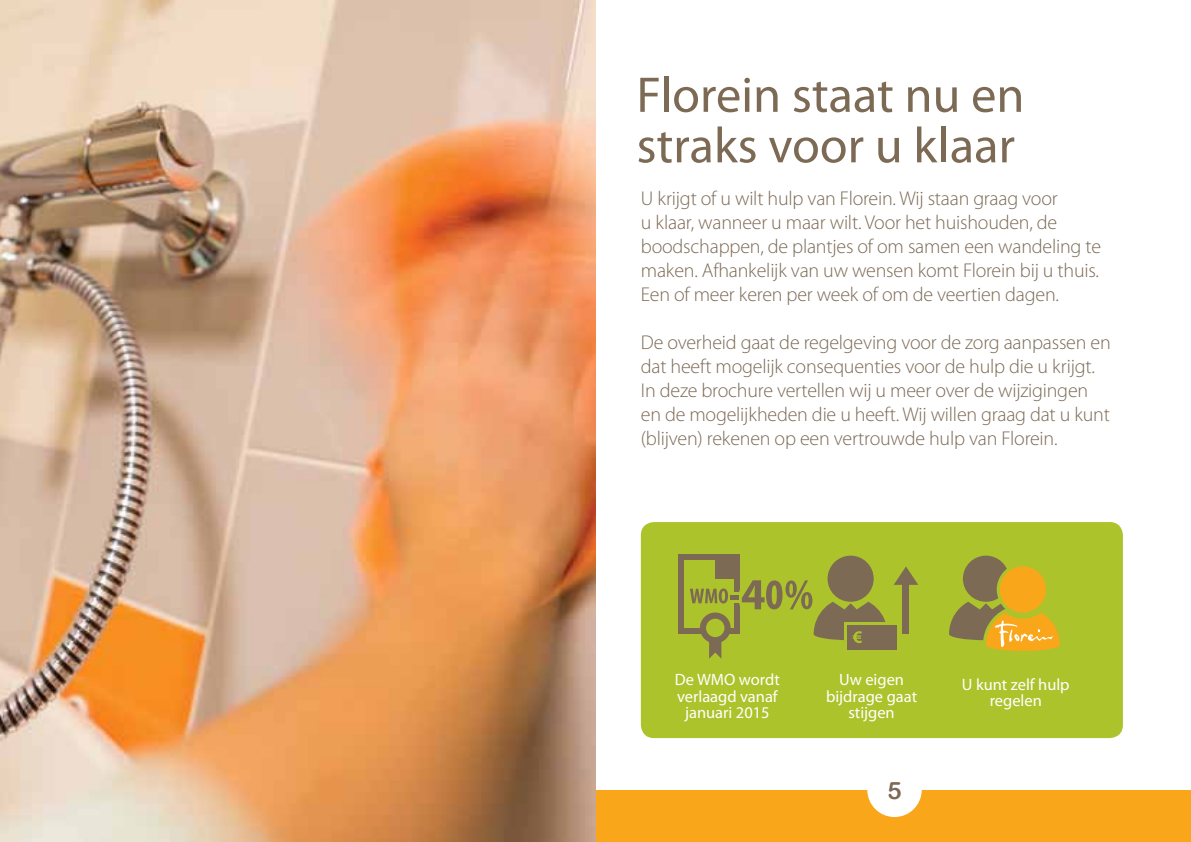
<style>
.page{position:relative;width:1191px;height:842px;background:#fff}
.page>*{position:absolute;margin:0;border:0;box-sizing:border-box;transform-origin:0 0}
.t1{font:50.6px/50.6px "Myriad Pro";color:#7c6a55}
.t2{font:24px "Arial Rounded MT Bold";color:#7c6a55}
.t3{font:300 20px/24px "Myriad Pro";letter-spacing:-.01em;color:#7c6a55}
.t4{font:16.4px/16.4px "Myriad Pro";color:#fff;text-align:center}
</style>
<div class="page">
<div style="left:0;top:791px;width:1191px;height:51px;background:#faa61a"></div>
<div style="left:867px;top:763px;width:54px;height:54px;background:#fff;border-radius:50%"></div>
<img style="left:0;top:0;width:595px;height:842px">
<div style="left:641px;top:522px;width:482px;height:216px;background:#adc32b;border-radius:13px"></div>
<div style="left:678px;top:554px;width:62px;height:80px;background:#7c6a55"></div>
<div style="left:684px;top:560px;width:49px;height:68px;background:#adc32b"></div>
<div style="left:715px;top:554px;width:25px;height:25px;background:#7c6a55"></div>
<div style="left:827px;top:556px;width:46px;height:46px;background:#7c6a55;border-radius:50%"></div>
<svg style="left:887px;top:625px;width:10px;height:25px"></svg>
<div style="left:847px;top:625px;width:49px;height:24px;background:#7c6a55"></div>
<div style="left:903px;top:579px;width:6px;height:55px;background:#7c6a55"></div>
<svg style="left:894px;top:566px;width:24px;height:19px"></svg>
<div style="left:963px;top:556px;width:46px;height:46px;background:#7c6a55;border-radius:50%"></div>
<svg style="left:949px;top:563px;width:111px;height:88px"></svg>
<svg style="left:690px;top:577px;width:197px;height:82px"></svg>
<h1 class="t1" style="left:636px;top:69px;width:389px">Florein staat nu en straks voor u klaar</h1>
<p class="t3" style="left:641px;top:186px;width:462px">U krijgt of u wilt hulp van Florein. Wij staan graag voor<br>u klaar, wanneer u maar wilt. Voor het huishouden, de boodschappen, de plantjes of om samen een wandeling te maken. Afhankelijk van uw wensen komt Florein bij u thuis.<br>Een of meer keren per week of om de veertien dagen.</p>
<p class="t3" style="left:641px;top:330px;width:471px">De overheid gaat de regelgeving voor de zorg aanpassen en dat heeft mogelijk consequenties voor de hulp die u krijgt.<br>In deze brochure vertellen wij u meer over de wijzigingen en de mogelijkheden die u heeft. Wij willen graag dat u kunt (blijven) rekenen op een vertrouwde hulp van Florein.</p>
<p class="t4" style="left:675px;top:671px;width:106px">De WMO wordt verlaagd vanaf januari 2015</p>
<p class="t4" style="left:826px;top:671px;width:93px">Uw eigen bijdrage gaat stijgen</p>
<p class="t4" style="left:962px;top:676px;width:109px">U kunt zelf hulp regelen</p>
<p class="t2" style="left:887px;top:776px;width:16px">5</p>
</div>
